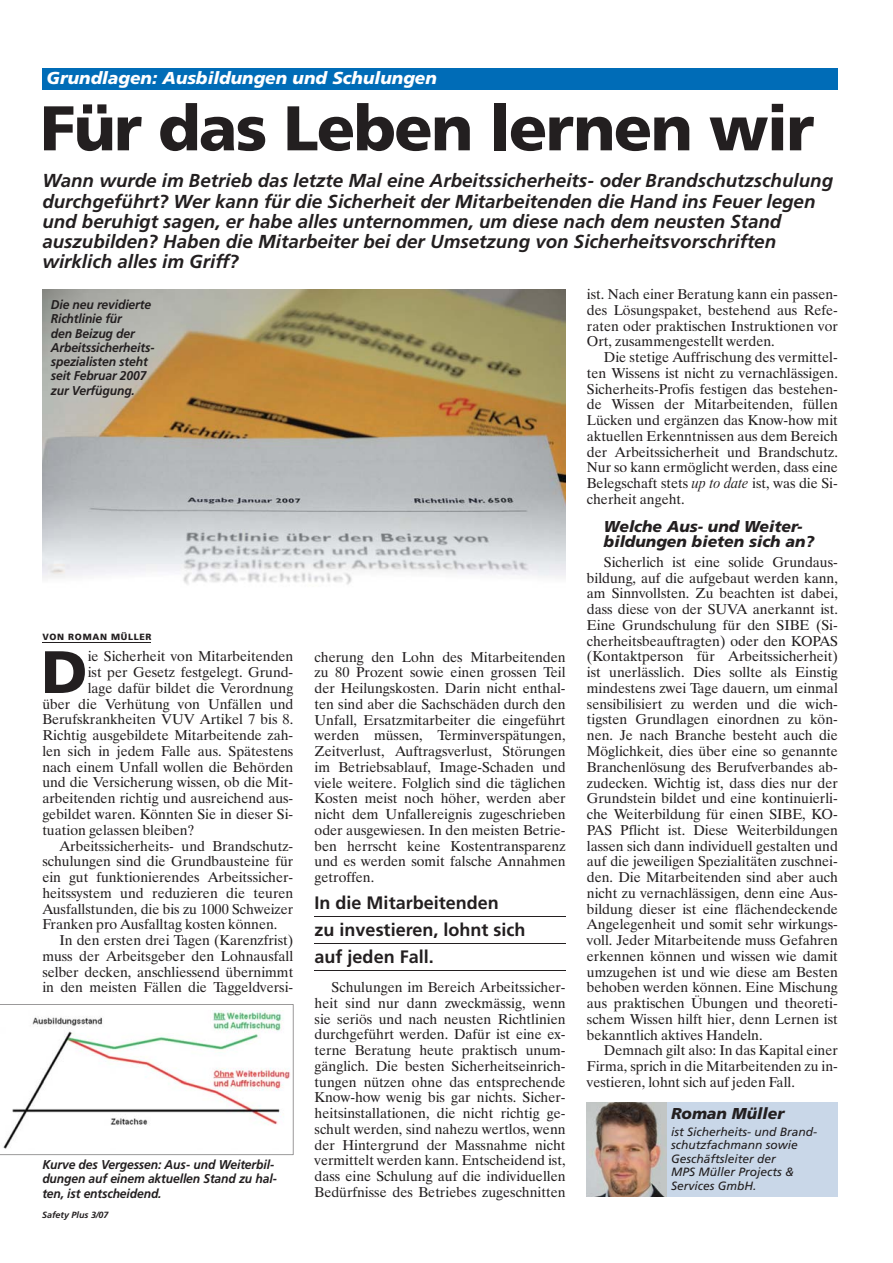
<style>
.page{position:relative;width:893px;height:1263px;background:#fff}
.page>*{position:absolute;margin:0;border:0;box-sizing:border-box;transform-origin:0 0}
.t1{font:900 63px "Frutiger";letter-spacing:-.025em;color:#231f20}
.t2{font:900 59.7px "Frutiger";color:#231f20}
.t3{font:italic 700 18.75px/20.2px "Frutiger";color:#231f20}
.t4{font:700 18px/27px "Frutiger";color:#231f20}
.t5{font:italic 900 17.25px "Frutiger";color:#fff}
.t6{font:italic 900 15.75px/15.8px "Frutiger";color:#231f20}
.t7{font:14.25px/15.8px "Dutch 801 BT";color:#231f20;text-align:justify}
.t8{font:italic 700 12.75px/14.2px "Frutiger";letter-spacing:-.01em;color:#231f20;scale:.95 1}
.t9{font:italic 12px/13.5px "Frutiger";color:#231f20}
.t10{font:900 9px "Frutiger";letter-spacing:.075em;color:#231f20}
.t11{font:italic 700 9px "Frutiger";color:#231f20}
.s1{font-family:"Dutch 801 BT Italic Headline"}
</style>
<div class="page">
<div style="left:42px;top:68px;width:795px;height:21px;background:#006cb7"></div>
<div style="left:587px;top:1102px;width:250px;height:95px;background:#c9d7e8"></div>
<img style="left:587px;top:1102px;width:79px;height:95px">
<img style="left:42px;top:289px;width:523px;height:296px">
<hr style="left:42px;top:642px;width:109px;height:1px;background:#231f20">
<hr style="left:314px;top:916px;width:251px;height:1px;background:#231f20">
<hr style="left:314px;top:943px;width:251px;height:1px;background:#231f20">
<hr style="left:314px;top:970px;width:251px;height:1px;background:#231f20">
<svg style="left:0;top:1004px;width:293px;height:151px"></svg>
<p class="t5" style="left:47px;top:71px;width:392px">Grundlagen: Ausbildungen und Schulungen</p>
<h1 class="t1" style="left:40px;top:103px;width:775px">Für das Leben lernen wir</h1>
<p class="t3" style="left:42px;top:172px;width:792px">Wann wurde im Betrieb das letzte Mal eine Arbeitssicherheits- oder Brandschutzschulung durchgeführt? Wer kann für die Sicherheit der Mitarbeitenden die Hand ins Feuer legen und beruhigt sagen, er habe alles unternommen, um diese nach dem neusten Stand auszubilden? Haben die Mitarbeiter bei der Umsetzung von Sicherheitsvorschriften wirklich alles im Griff?</p>
<p class="t8" style="left:51px;top:299px;width:111px">Die neu revidierte<br>Richtlinie für<br>den Beizug der<br>Arbeitssicherheits&shy;spezialisten steht seit Februar 2007 zur Verfügung.</p>
<p class="t10" style="left:42px;top:633px;width:111px">VON ROMAN MÜLLER</p>
<h2 class="t2" style="left:41px;top:648px;width:48px">D</h2>
<p class="t7" style="left:88px;top:650px;width:207px">ie Sicherheit von Mitarbeitenden</p>
<p class="t7" style="left:88px;top:666px;width:207px">ist per Gesetz festgelegt. Grund-</p>
<p class="t7" style="left:88px;top:682px;width:207px">lage dafür bildet die Verordnung</p>
<p class="t7" style="left:42px;top:697px;width:252px">über die Verhütung von Unfällen und</p>
<p class="t7" style="left:42px;top:713px;width:252px">Berufskrankheiten VUV Artikel 7 bis 8.</p>
<p class="t7" style="left:42px;top:729px;width:252px">Richtig ausgebildete Mitarbeitende zah-</p>
<p class="t7" style="left:42px;top:745px;width:252px">len sich in jedem Falle aus. Spätestens</p>
<p class="t7" style="left:42px;top:760px;width:252px">nach einem Unfall wollen die Behörden</p>
<p class="t7" style="left:42px;top:776px;width:252px">und die Versicherung wissen, ob die Mit-</p>
<p class="t7" style="left:42px;top:792px;width:252px">arbeitenden richtig und ausreichend aus-</p>
<p class="t7" style="left:42px;top:808px;width:252px">gebildet waren. Könnten Sie in dieser Si-</p>
<p class="t7" style="left:42px;top:823px;width:154px">tuation gelassen bleiben?</p>
<p class="t7" style="left:59px;top:839px;width:235px">Arbeitssicherheits- und Brandschutz-</p>
<p class="t7" style="left:42px;top:855px;width:252px">schulungen sind die Grundbausteine für</p>
<p class="t7" style="left:42px;top:871px;width:252px">ein gut funktionierendes Arbeitssicher-</p>
<p class="t7" style="left:42px;top:886px;width:252px">heitssystem und reduzieren die teuren</p>
<p class="t7" style="left:42px;top:902px;width:252px">Ausfallstunden, die bis zu 1000 Schweizer</p>
<p class="t7" style="left:42px;top:918px;width:237px">Franken pro Ausfalltag kosten können.</p>
<p class="t7" style="left:59px;top:934px;width:235px">In den ersten drei Tagen (Karenzfrist)</p>
<p class="t7" style="left:42px;top:949px;width:252px">muss der Arbeitsgeber den Lohnausfall</p>
<p class="t7" style="left:42px;top:965px;width:252px">selber decken, anschliessend übernimmt</p>
<p class="t7" style="left:42px;top:981px;width:252px">in den meisten Fällen die Taggeldversi-</p>
<p class="t8" style="left:42px;top:1158px;width:249px">Kurve des Vergessen: Aus- und Weiterbil&shy;dungen auf einem aktuellen Stand zu hal&shy;ten, ist entscheidend.</p>
<p class="t11" style="left:42px;top:1212px;width:68px">Safety Plus 3/07</p>
<p class="t7" style="left:314px;top:650px;width:252px">cherung den Lohn des Mitarbeitenden zu 80 Prozent sowie einen grossen Teil der Heilungskosten. Darin nicht enthal&shy;ten sind aber die Sachschäden durch den Unfall, Ersatzmitarbeiter die eingeführt werden müssen, Terminverspätungen, Zeitverlust, Auftragsverlust, Störungen im Betriebsablauf, Image-Schaden und viele weitere. Folglich sind die täglichen Kosten meist noch höher, werden aber nicht dem Unfallereignis zugeschrieben oder ausgewiesen. In den meisten Betrie&shy;ben herrscht keine Kostentransparenz und es werden somit falsche Annahmen getroffen.</p>
<p class="t4" style="left:314px;top:891px;width:212px">In die Mitarbeitenden<br>zu investieren, lohnt sich auf jeden Fall.</p>
<p class="t7" style="left:314px;top:981px;width:252px;text-indent:17px">Schulungen im Bereich Arbeitssicher&shy;heit sind nur dann zweckmässig, wenn sie seriös und nach neusten Richtlinien durchgeführt werden. Dafür ist eine ex&shy;terne Beratung heute praktisch unum&shy;gänglich. Die besten Sicherheitseinrich&shy;tungen nützen ohne das entsprechende Know-how wenig bis gar nichts. Sicher&shy;heitsinstallationen, die nicht richtig ge&shy;schult werden, sind nahezu wertlos, wenn der Hintergrund der Massnahme nicht vermittelt werden kann. Entscheidend ist, dass eine Schulung auf die individuellen Bedürfnisse des Betriebes zugeschnitten</p>
<p class="t7" style="left:587px;top:288px;width:252px">ist. Nach einer Beratung kann ein passen&shy;des Lösungspaket, bestehend aus Refe&shy;raten oder praktischen Instruktionen vor Ort, zusammengestellt werden.</p>
<p class="t7" style="left:587px;top:351px;width:252px;text-indent:17px">Die stetige Auffrischung des vermittel&shy;ten Wissens ist nicht zu vernachlässigen.<br>Sicherheits-Profis festigen das bestehen&shy;de Wissen der Mitarbeitenden, füllen Lücken und ergänzen das Know-how mit aktuellen Erkenntnissen aus dem Bereich der Arbeitssicherheit und Brandschutz.<br>Nur so kann ermöglicht werden, dass eine Belegschaft stets <span class="s1">up to date</span> ist, was die Si&shy;cherheit angeht.</p>
<p class="t6" style="left:604px;top:520px;width:212px">Welche Aus- und Weiter&shy;bildungen bieten sich an?</p>
<p class="t7" style="left:587px;top:556px;width:252px;text-indent:17px">Sicherlich ist eine solide Grundaus&shy;bildung, auf die aufgebaut werden kann, am Sinnvollsten. Zu beachten ist dabei, dass diese von der SUVA anerkannt ist.<br>Eine Grundschulung für den SIBE (Si&shy;cherheitsbeauftragten) oder den KOPAS (Kontaktperson für Arbeitssicherheit) ist unerlässlich. Dies sollte als Einstig mindestens zwei Tage dauern, um einmal sensibilisiert zu werden und die wich&shy;tigsten Grundlagen einordnen zu kön&shy;nen. Je nach Branche besteht auch die Möglichkeit, dies über eine so genannte Branchenlösung des Berufverbandes ab&shy;zudecken. Wichtig ist, dass dies nur der Grundstein bildet und eine kontinuierli&shy;che Weiterbildung für einen SIBE, KO-PAS Pflicht ist. Diese Weiterbildungen lassen sich dann individuell gestalten und auf die jeweiligen Spezialitäten zuschnei&shy;den. Die Mitarbeitenden sind aber auch nicht zu vernachlässigen, denn eine Aus&shy;bildung dieser ist eine flächendeckende Angelegenheit und somit sehr wirkungs&shy;voll. Jeder Mitarbeitende muss Gefahren erkennen können und wissen wie damit umzugehen ist und wie diese am Besten behoben werden können. Eine Mischung aus praktischen Übungen und theoreti&shy;schem Wissen hilft hier, denn Lernen ist bekanntlich aktives Handeln.</p>
<p class="t7" style="left:587px;top:1044px;width:252px;text-indent:17px">Demnach gilt also: In das Kapital einer Firma, sprich in die Mitarbeitenden zu in&shy;vestieren, lohnt sich auf jeden Fall.</p>
<p class="t6" style="left:671px;top:1107px;width:115px">Roman Müller</p>
<p class="t9" style="left:671px;top:1126px;width:148px">ist Sicherheits- und Brand&shy;schutzfachmann sowie<br>Geschäftsleiter der<br>MPS Müller Projects &amp;<br>Services GmbH.</p>
</div>
